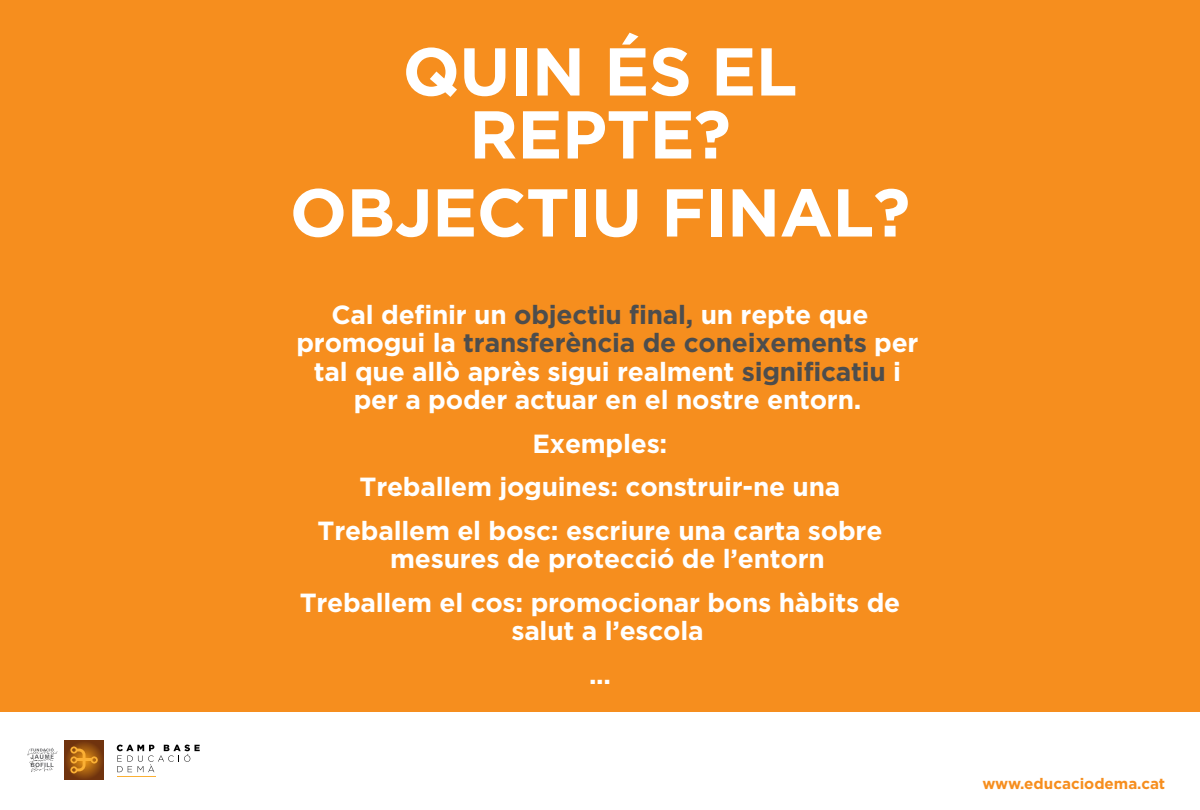
<style>
.page{position:relative;width:1200px;height:810px;background:#fff}
.page>*{position:absolute;margin:0;border:0;box-sizing:border-box;transform-origin:0 0}
.t1{font:700 67.5px/63px "Gotham";letter-spacing:-.01em;color:#fff;text-align:center}
.t2{font:700 26.25px/43.5px "Gotham";letter-spacing:-.01em;color:#fff;text-align:center}
.t3{font:700 15.23px "Gotham";color:#f68e1e}
.s1{color:#4d4d4d}
</style>
<div class="page">
<svg style="left:27px;top:748px;width:30px;height:24px"></svg>
<svg style="left:65px;top:741px;width:38px;height:38px"></svg>
<svg style="left:70px;top:746px;width:28px;height:27px"></svg>
<hr style="left:117px;top:776px;width:39px;height:1px;background:#fbb034">
<svg style="left:117px;top:745px;width:83px;height:27px"></svg>
<div style="left:0;top:0;width:1200px;height:712px;background:#f68e1e"></div>
<h1 class="t1" style="left:403px;top:38px;width:396px">QUIN ÉS EL<br>REPTE?</h1>
<h1 class="t1" style="left:290px;top:179px;width:622px">OBJECTIU FINAL?</h1>
<p class="t2" style="left:296px;top:299px;width:624px;line-height:28.5px">Cal definir un <span class="s1">objectiu final,</span> un repte que promogui la <span class="s1">transferència de coneixements</span> per tal que allò après sigui realment <span class="s1">significatiu</span> i per a poder actuar en el nostre entorn.</p>
<p class="t2" style="left:318px;top:421px;width:566px">Exemples:<br>Treballem joguines: construir-ne una<br>Treballem el bosc: escriure una carta sobre</p>
<p class="t2" style="left:300px;top:536px;width:602px">mesures de protecció de l’entorn<br>Treballem el cos: promocionar bons hàbits de</p>
<p class="t2" style="left:511px;top:608px;width:194px">salut a l’escola ...</p>
<p class="t3" style="left:982px;top:774px;width:184px">www.educaciodema.cat</p>
</div>
